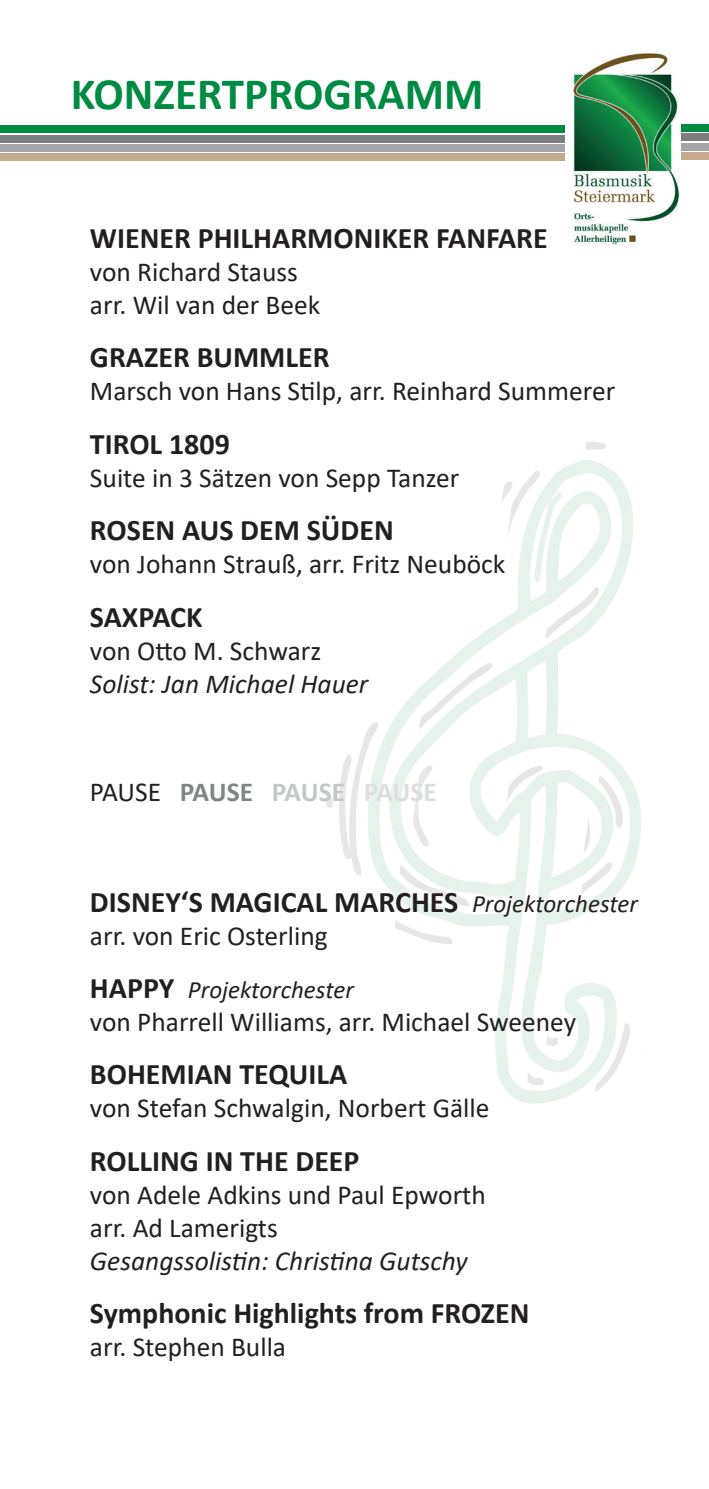
<style>
.page{position:relative;width:709px;height:1489px;background:#fff}
.page>*{position:absolute;margin:0;border:0;box-sizing:border-box;transform-origin:0 0}
.t1{font:700 45px "Calibri";color:#008b43}
.t2{font:700 30px "Calibri";color:#231f20}
.t3{font:27.5px/33px "Calibri";color:#231f20}
.t4{font:italic 27.5px "Calibri";color:#231f20}
.t5{font:italic 25px "Calibri";color:#231f20}
.s1{font-weight:700;color:#828487}
.s2{font-weight:700;color:#c5c6c8}
.s3{font-weight:700;color:#dddee0}
.s4{font-weight:400;font-style:italic;font-size:25px}
.s5{font-weight:700;font-style:normal;font-size:30px}
</style>
<div class="page">
<div style="left:659px;top:124px;width:50px;height:8px;background:#008b43"></div>
<div style="left:659px;top:133px;width:50px;height:8px;background:#7c7d7f"></div>
<div style="left:659px;top:143px;width:50px;height:7px;background:#a4a5a9"></div>
<div style="left:659px;top:152px;width:50px;height:8px;background:#c4aa88"></div>
<div style="left:0;top:125px;width:609px;height:8px;background:#008b43"></div>
<div style="left:0;top:135px;width:609px;height:7px;background:#7c7d7f"></div>
<div style="left:0;top:144px;width:609px;height:8px;background:#a4a5a9"></div>
<div style="left:0;top:153px;width:609px;height:8px;background:#c4aa88"></div>
<img style="left:566px;top:53px;width:114px;height:192px">
<svg style="left:586px;top:442px;width:20px;height:8px"></svg>
<svg style="left:378px;top:460px;width:263px;height:644px"></svg>
<svg style="left:501px;top:470px;width:44px;height:97px"></svg>
<svg style="left:545px;top:587px;width:54px;height:52px"></svg>
<svg style="left:419px;top:662px;width:80px;height:67px"></svg>
<svg style="left:584px;top:656px;width:1px;height:45px"></svg>
<svg style="left:541px;top:676px;width:1px;height:45px"></svg>
<svg style="left:412px;top:765px;width:21px;height:83px"></svg>
<svg style="left:506px;top:765px;width:37px;height:36px"></svg>
<svg style="left:598px;top:774px;width:26px;height:54px"></svg>
<svg style="left:326px;top:722px;width:52px;height:153px"></svg>
<svg style="left:583px;top:818px;width:7px;height:34px"></svg>
<svg style="left:399px;top:864px;width:70px;height:43px"></svg>
<svg style="left:581px;top:862px;width:31px;height:32px"></svg>
<svg style="left:395px;top:919px;width:59px;height:25px"></svg>
<svg style="left:546px;top:1033px;width:12px;height:14px"></svg>
<svg style="left:594px;top:1022px;width:38px;height:70px"></svg>
<svg style="left:527px;top:1072px;width:17px;height:14px"></svg>
<h1 class="t1" style="left:71px;top:62px;width:414px">KONZERTPROGRAMM</h1>
<p class="t2" style="left:90px;top:217px;width:459px">WIENER PHILHARMONIKER FANFARE</p>
<p class="t3" style="left:90px;top:254px;width:232px">von Richard Stauss arr. Wil van der Beek</p>
<p class="t2" style="left:90px;top:336px;width:241px">GRAZER BUMMLER</p>
<p class="t3" style="left:90px;top:374px;width:527px">Marsch von Hans Stilp, arr. Reinhard Summerer</p>
<p class="t2" style="left:90px;top:422px;width:141px">TIROL 1809</p>
<p class="t3" style="left:90px;top:460px;width:371px">Suite in 3 Sätzen von Sepp Tanzer</p>
<p class="t2" style="left:90px;top:509px;width:305px">ROSEN AUS DEM SÜDEN</p>
<p class="t3" style="left:90px;top:546px;width:417px">von Johann Strauß, arr. Fritz Neuböck</p>
<p class="t2" style="left:90px;top:595px;width:114px">SAXPACK</p>
<p class="t3" style="left:90px;top:633px;width:233px">von Otto M. Schwarz</p>
<p class="t4" style="left:90px;top:664px;width:280px">Solist: Jan Michael Hauer</p>
<p class="t3" style="left:90px;top:774px;width:348px">PAUSE <span class="s1">PAUSE</span> <span class="s2">PAUSE</span> <span class="s3">PAUSE</span></p>
<p class="t2" style="left:90px;top:880px;width:549px">DISNEY‘S MAGICAL MARCHES <span class="s4">Projektorchester</span></p>
<p class="t3" style="left:90px;top:918px;width:239px">arr. von Eric Osterling</p>
<p class="t5" style="left:90px;top:972px;width:265px"><span class="s5">HAPPY</span> Projektorchester</p>
<p class="t3" style="left:90px;top:1004px;width:487px">von Pharrell Williams, arr. Michael Sweeney</p>
<p class="t2" style="left:90px;top:1053px;width:259px">BOHEMIAN TEQUILA</p>
<p class="t3" style="left:90px;top:1090px;width:401px">von Stefan Schwalgin, Norbert Gälle</p>
<p class="t2" style="left:90px;top:1139px;width:271px">ROLLING IN THE DEEP</p>
<p class="t3" style="left:90px;top:1177px;width:397px">von Adele Adkins und Paul Epworth arr. Ad Lamerigts</p>
<p class="t4" style="left:90px;top:1241px;width:379px">Gesangssolistin: Christina Gutschy</p>
<p class="t2" style="left:90px;top:1291px;width:441px">Symphonic Highlights from FROZEN</p>
<p class="t3" style="left:90px;top:1329px;width:198px">arr. Stephen Bulla</p>
</div>
